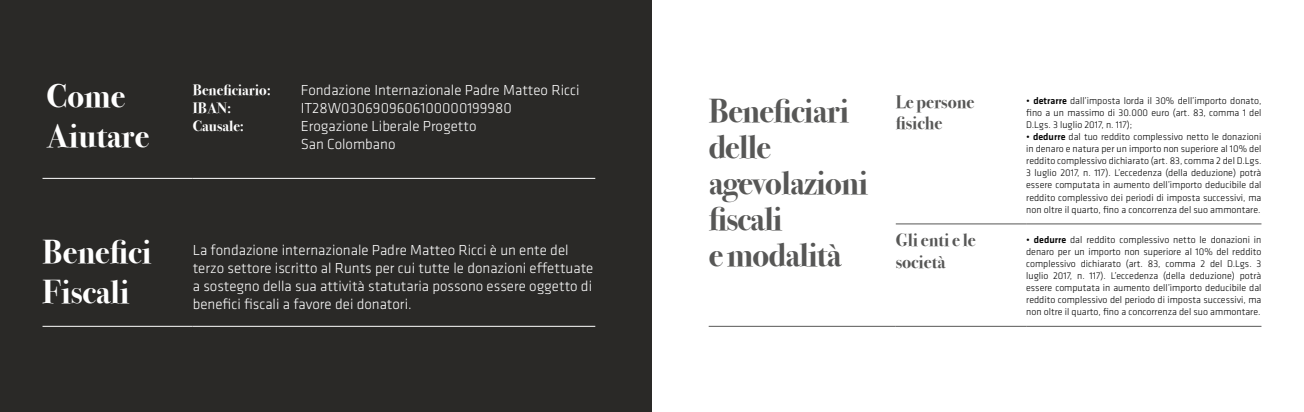
<style>
.page{position:relative;width:1304px;height:412px;background:#fff}
.page>*{position:absolute;margin:0;border:0;box-sizing:border-box;transform-origin:0 0}
.t1{font:700 33px/36px "Bodoni Svty Two OSITCTT";letter-spacing:-.02em;color:#575756}
.t2{font:700 33px/39.6px "Bodoni Svty Two OSITCTT";color:#fff}
.t3{font:700 18px/21.6px "Bodoni Svty Two OSITCTT";color:#575756}
.t4{font:300 15px/18px "Klavika Basic";color:#fff}
.t5{font:700 15px "Bodoni Svty Two OSITCTT";color:#fff}
.t6{font:300 10px/12px "Klavika Basic";color:#000;text-align:justify}
.s1{font-weight:500}
</style>
<div class="page">
<div style="left:0;top:0;width:652px;height:411px;background:#2a2927"></div>
<hr style="left:43px;top:178px;width:150px;height:1px;background:#fff">
<hr style="left:193px;top:178px;width:402px;height:1px;background:#fff">
<hr style="left:43px;top:325px;width:150px;height:1px;background:#fff">
<hr style="left:193px;top:325px;width:402px;height:1px;background:#fff">
<hr style="left:896px;top:223px;width:130px;height:1px;background:#575756">
<hr style="left:1026px;top:223px;width:235px;height:1px;background:#575756">
<hr style="left:896px;top:325px;width:130px;height:1px;background:#575756">
<hr style="left:1026px;top:325px;width:235px;height:1px;background:#575756">
<hr style="left:709px;top:325px;width:187px;height:1px;background:#575756">
<h1 class="t2" style="left:47px;top:77px;width:104px">Come<br>Aiutare</h1>
<h3 class="t5" style="left:193px;top:81px;width:80px">Beneficiario:</h3>
<h3 class="t4" style="left:301px;top:80px;width:280px">Fondazione Internazionale Padre Matteo Ricci</h3>
<h3 class="t5" style="left:193px;top:99px;width:40px">IBAN:</h3>
<h3 class="t4" style="left:301px;top:98px;width:213px">IT28W0306909606100000199980</h3>
<h3 class="t5" style="left:193px;top:117px;width:53px">Causale:</h3>
<h3 class="t4" style="left:301px;top:116px;width:177px">Erogazione Liberale Progetto<br>San Colombano</h3>
<h1 class="t2" style="left:43px;top:232px;width:110px">Benefici<br>Fiscali</h1>
<p class="t4" style="left:193px;top:240px;width:402px">La fondazione internazionale Padre Matteo Ricci è un ente del terzo settore iscritto al Runts per cui tutte le donazioni effettuate a sostegno della sua attività statutaria possono essere oggetto di benefici fiscali a favore dei donatori.</p>
<h1 class="t1" style="left:709px;top:93px;width:161px">Beneficiari delle agevolazioni fiscali<br>e modalità</h1>
<h2 class="t3" style="left:896px;top:91px;width:80px">Le persone fisiche</h2>
<p class="t6" style="left:1026px;top:95px;width:237px">• <span class="s1">detrarre</span> dall’imposta lorda il 30% dell’importo donato, fino a un massimo di 30.000 euro (art. 83, comma 1 del D.Lgs. 3 luglio 2017, n. 117);</p>
<p class="t6" style="left:1026px;top:131px;width:237px">• <span class="s1">dedurre</span> dal tuo reddito complessivo netto le donazioni in denaro e natura per un importo non superiore al 10% del reddito complessivo dichiarato (art. 83, comma 2 del D.Lgs.<br>3 luglio 2017, n. 117). L’eccedenza (della deduzione) potrà essere computata in aumento dell’importo deducibile dal reddito complessivo dei periodi di imposta successivi, ma non oltre il quarto, fino a concorrenza del suo ammontare.</p>
<h2 class="t3" style="left:896px;top:229px;width:81px">Gli enti e le società</h2>
<p class="t6" style="left:1026px;top:233px;width:237px">• <span class="s1">dedurre</span> dal reddito complessivo netto le donazioni in denaro per un importo non superiore al 10% del reddito complessivo dichiarato (art. 83, comma 2 del D.Lgs. 3 luglio 2017, n. 117). L’eccedenza (della deduzione) potrà essere computata in aumento dell’importo deducibile dal reddito complessivo del periodo di imposta successivi, ma non oltre il quarto, fino a concorrenza del suo ammontare.</p>
</div>
